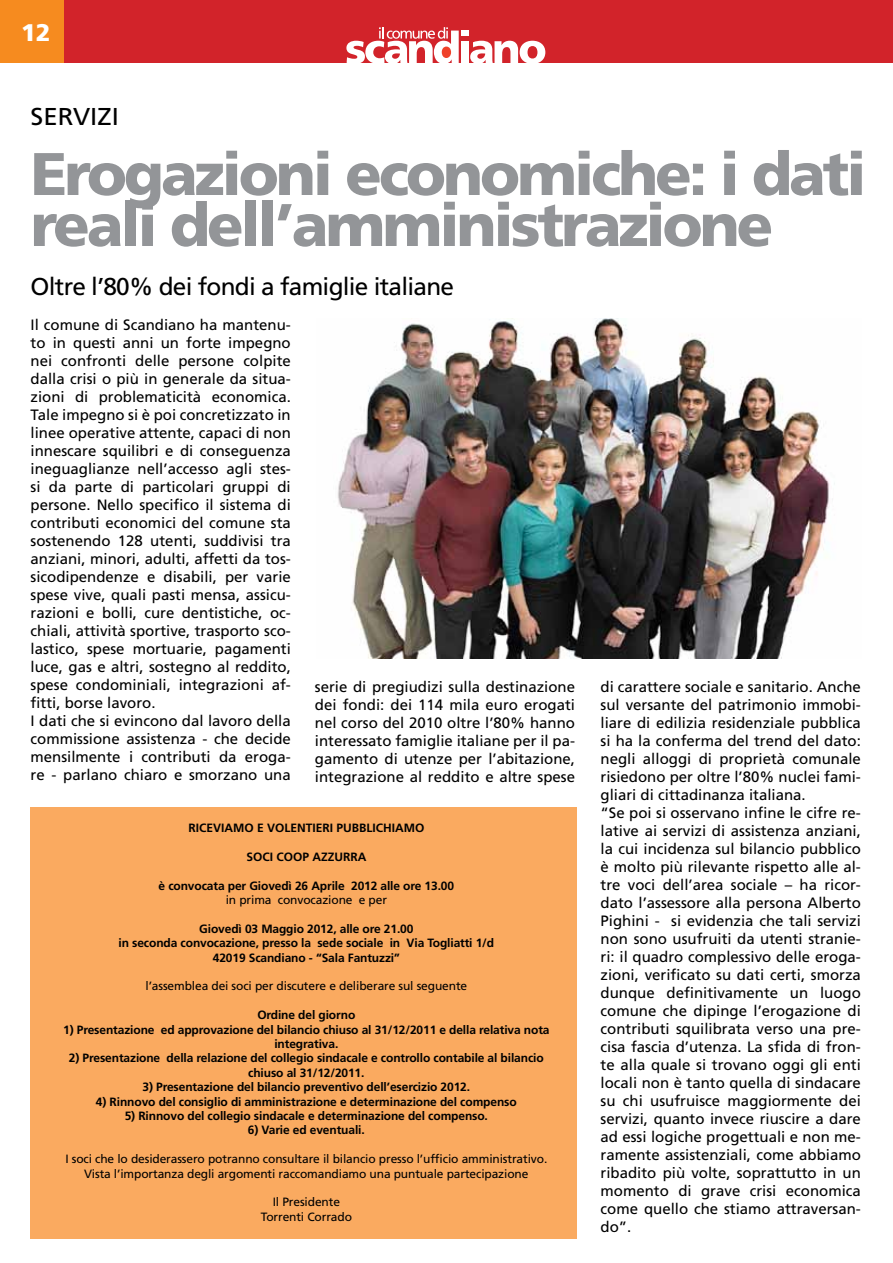
<style>
.page{position:relative;width:893px;height:1263px;background:#fff}
.page>*{position:absolute;margin:0;border:0;box-sizing:border-box;transform-origin:0 0}
.t1{font:900 60px/51px "Frutiger";letter-spacing:-.05em;color:#939598}
.t2{font:24.45px "Frutiger";letter-spacing:-.03em;color:#000}
.t3{font:24.45px "Frutiger";color:#000;scale:1.06 1}
.t4{font:900 24px "Frutiger";color:#fff}
.t5{font:15px/18px "Frutiger";color:#000}
.t6{font:700 12px/14.4px "Frutiger";letter-spacing:-.01em;color:#000;text-align:center}
.t7{font:12px/14.4px "Frutiger";letter-spacing:-.01em;color:#000;text-align:center}
</style>
<div class="page">
<img style="left:337px;top:318px;width:498px;height:341px">
<div style="left:0;top:0;width:893px;height:63px;background:#d2232a"></div>
<div style="left:0;top:0;width:64px;height:63px;background:#f68b1f"></div>
<svg style="left:346px;top:27px;width:113px;height:36px"></svg>
<div style="left:461px;top:31px;width:8px;height:5px;background:#fff"></div>
<div style="left:461px;top:41px;width:8px;height:22px;background:#fff"></div>
<svg style="left:470px;top:41px;width:75px;height:22px"></svg>
<div style="left:442px;top:47px;width:9px;height:11px;background:#ef4129;border-radius:50%"></div>
<div style="left:31px;top:807px;width:546px;height:432px;background:#faaa60"></div>
<h3 class="t4" style="left:21px;top:19px;width:31px">12</h3>
<h2 class="t3" style="left:31px;top:102px;width:85px">servizi</h2>
<h1 class="t1" style="left:31px;top:148px;width:837px">Erogazioni economiche: i dati reali dell’amministrazione</h1>
<h2 class="t2" style="left:31px;top:272px;width:425px">Oltre l’80% dei fondi a famiglie italiane</h2>
<p class="t5" style="left:31px;top:316px;width:262px">I l comune di Scandiano ha mantenu&shy;to in questi anni un forte impegno nei confronti delle persone colpite dalla crisi o più in generale da situa&shy;zioni di problematicità economica.<br>Tale impegno si è poi concretizzato in linee operative attente, capaci di non innescare squilibri e di conseguenza ineguaglianze nell’accesso agli stes&shy;si da parte di particolari gruppi di persone. Nello specifico il sistema di contributi economici del comune sta sostenendo 128 utenti, suddivisi tra anziani, minori, adulti, affetti da tos&shy;sicodipendenze e disabili, per varie spese vive, quali pasti mensa, assicu&shy;razioni e bolli, cure dentistiche, oc&shy;chiali, attività sportive, trasporto sco&shy;lastico, spese mortuarie, pagamenti luce, gas e altri, sostegno al reddito, spese condominiali, integrazioni af&shy;fitti, borse lavoro.<br>I dati che si evincono dal lavoro della commissione assistenza - che decide mensilmente i contributi da eroga&shy;re - parlano chiaro e smorzano una</p>
<p class="t5" style="left:315px;top:677px;width:262px;text-align:justify">serie di pregiudizi sulla destinazione dei fondi: dei 114 mila euro erogati nel corso del 2010 oltre l’80% hanno interessato famiglie italiane per il pa&shy;gamento di utenze per l’abitazione, integrazione al reddito e altre spese</p>
<p class="t5" style="left:601px;top:677px;width:262px">di carattere sociale e sanitario. Anche sul versante del patrimonio immobi&shy;liare di edilizia residenziale pubblica si ha la conferma del trend del dato: negli alloggi di proprietà comunale risiedono per oltre l’80% nuclei fami&shy;gliari di cittadinanza italiana.<br>“Se poi si osservano infine le cifre re&shy;lative ai servizi di assistenza anziani, la cui incidenza sul bilancio pubblico è molto più rilevante rispetto alle al&shy;tre voci dell’area sociale – ha ricor&shy;dato l’assessore alla persona Alberto Pighini - si evidenzia che tali servizi non sono usufruiti da utenti stranie&shy;ri: il quadro complessivo delle eroga&shy;zioni, verificato su dati certi, smorza dunque definitivamente un luogo comune che dipinge l’erogazione di contributi squilibrata verso una pre&shy;cisa fascia d’utenza. La sfida di fron&shy;te alla quale si trovano oggi gli enti locali non è tanto quella di sindacare su chi usufruisce maggiormente dei servizi, quanto invece riuscire a dare ad essi logiche progettuali e non me&shy;ramente assistenziali, come abbiamo ribadito più volte, soprattutto in un momento di grave crisi economica come quello che stiamo attraversan&shy;do”.</p>
<p class="t6" style="left:188px;top:820px;width:7px">rice</p>
<p class="t6" style="left:213px;top:820px;width:17px">viamo</p>
<p class="t6" style="left:257px;top:820px;width:26px">e volentieri</p>
<p class="t6" style="left:336px;top:820px;width:9px">pubblichiamo</p>
<p class="t6" style="left:246px;top:849px;width:8px">soci</p>
<p class="t6" style="left:276px;top:849px;width:9px">coop</p>
<p class="t6" style="left:312px;top:849px;width:9px">azzurra</p>
<p class="t6" style="left:159px;top:878px;width:297px">è convocata per Giovedì 26 Aprile 2012 alle ore 13.00</p>
<p class="t7" style="left:226px;top:892px;width:163px">in prima convocazione e per</p>
<p class="t6" style="left:119px;top:921px;width:377px">Giovedì 03 Maggio 2012, alle ore 21.00<br>in seconda convocazione, presso la sede sociale in Via Togliatti 1/d<br>42019 Scandiano - “Sala Fantuzzi”</p>
<p class="t7" style="left:146px;top:979px;width:323px">l’assemblea dei soci per discutere e deliberare sul seguente</p>
<p class="t6" style="left:257px;top:1008px;width:100px">Ordine del giorno</p>
<p class="t6" style="left:63px;top:1022px;width:488px">1) Presentazione ed approvazione del bilancio chiuso al 31/12/2011 e della relativa nota integrativa.</p>
<p class="t6" style="left:69px;top:1051px;width:476px">2) Presentazione della relazione del collegio sindacale e controllo contabile al bilancio chiuso al 31/12/2011.</p>
<p class="t6" style="left:143px;top:1080px;width:329px">3) Presentazione del bilancio preventivo dell’esercizio 2012.</p>
<p class="t6" style="left:96px;top:1094px;width:422px">4) Rinnovo del consiglio di amministrazione e determinazione del compenso</p>
<p class="t6" style="left:125px;top:1108px;width:365px">5) Rinnovo del collegio sindacale e determinazione del compenso.</p>
<p class="t6" style="left:248px;top:1123px;width:118px">6) Varie ed eventuali.</p>
<p class="t7" style="left:65px;top:1152px;width:483px">I soci che lo desiderassero potranno consultare il bilancio presso l’ufficio amministrativo.<br>Vista l’importanza degli argomenti raccomandiamo una puntuale partecipazione</p>
<p class="t7" style="left:261px;top:1195px;width:93px">I l Presidente<br>Torrenti Corrado</p>
</div>
